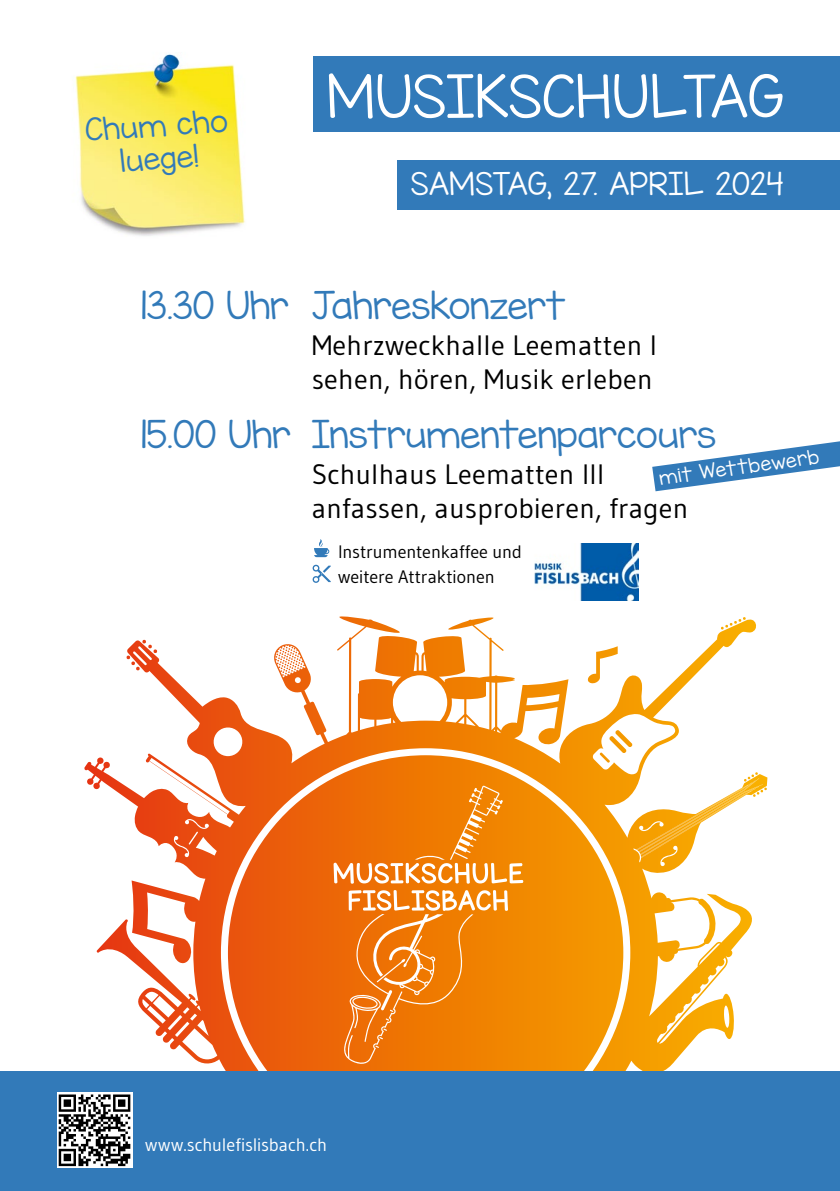
<style>
.page{position:relative;width:840px;height:1191px;background:#fff}
.page>*{position:absolute;margin:0;border:0;box-sizing:border-box;transform-origin:0 0}
.t1{font:52.4px "KG Miss Kindergarten";letter-spacing:.03em;color:#fff}
.t2{font:34px "KG Miss Kindergarten";letter-spacing:.01em;color:#327ab9}
.t3{font:28px/34px "Gudea";letter-spacing:.01em;color:#000}
.t4{font:28px "KG Miss Kindergarten";letter-spacing:.025em;color:#fff}
.t5{font:28px/33px "KG Miss Kindergarten";color:#327ab9;text-align:center}
.t6{font:18px/25px "Gudea";letter-spacing:-.005em;color:#000}
.t7{font:18px "Gudea";letter-spacing:-.005em;color:#fff}
.t8{font:18px "KG Miss Kindergarten";color:#fff}
</style>
<div class="page">
<svg style="left:134px;top:573px;width:634px;height:498px"></svg>
<div style="left:229px;top:756px;width:393px;height:393px;background:linear-gradient(to right,#e9540b,#f49b00);border-radius:50%"></div>
<svg style="left:84px;top:616px;width:280px;height:347px"></svg>
<svg style="left:333px;top:785px;width:190px;height:98px;background:#f0861d"></svg>
<svg style="left:342px;top:890px;width:166px;height:176px;background:#f0861c"></svg>
<div style="left:313px;top:57px;width:526px;height:75px;background:#327ab9"></div>
<div style="left:397px;top:160px;width:442px;height:49px;background:#327ab9"></div>
<img style="left:75px;top:54px;width:170px;height:182px">
<svg style="left:314px;top:539px;width:15px;height:18px"></svg>
<svg style="left:312px;top:565px;width:18px;height:18px"></svg>
<img style="left:523px;top:543px;width:114px;height:57px">
<div style="left:0;top:1071px;width:839px;height:120px;background:#327ab9"></div>
<svg style="left:57px;top:1092px;width:75px;height:76px"></svg>
<svg style="left:59px;top:1094px;width:71px;height:72px;background:#7c7c7c"></svg>
<svg style="left:652px;top:441px;width:187px;height:50px"></svg>
<p class="t5" style="left:85px;top:114px;width:143px;rotate:-4deg">Chum cho luege!</p>
<h1 class="t1" style="left:327px;top:62px;width:457px">MUSIKSCHULTAG</h1>
<p class="t4" style="left:411px;top:165px;width:373px">SAMSTAG, 27. APRIL 2024</p>
<p class="t2" style="left:141px;top:283px;width:425px">13.30 Uhr Jahreskonzert</p>
<p class="t3" style="left:311px;top:328px;width:346px">Mehrzweckhalle Leematten I sehen, hören, Musik erleben</p>
<p class="t2" style="left:141px;top:412px;width:575px">15.00 Uhr Instrumentenparcours</p>
<p class="t3" style="left:311px;top:457px;width:378px">Schulhaus Leematten III anfassen, ausprobieren, fragen</p>
<p class="t8" style="left:657px;top:466px;width:162px;rotate:-8deg">mit Wettbewerb</p>
<p class="t6" style="left:338px;top:539px;width:185px">Instrumentenkaffee und weitere Attraktionen</p>
<p class="t7" style="left:145px;top:1133px;width:183px">www.schulefislisbach.ch</p>
</div>
